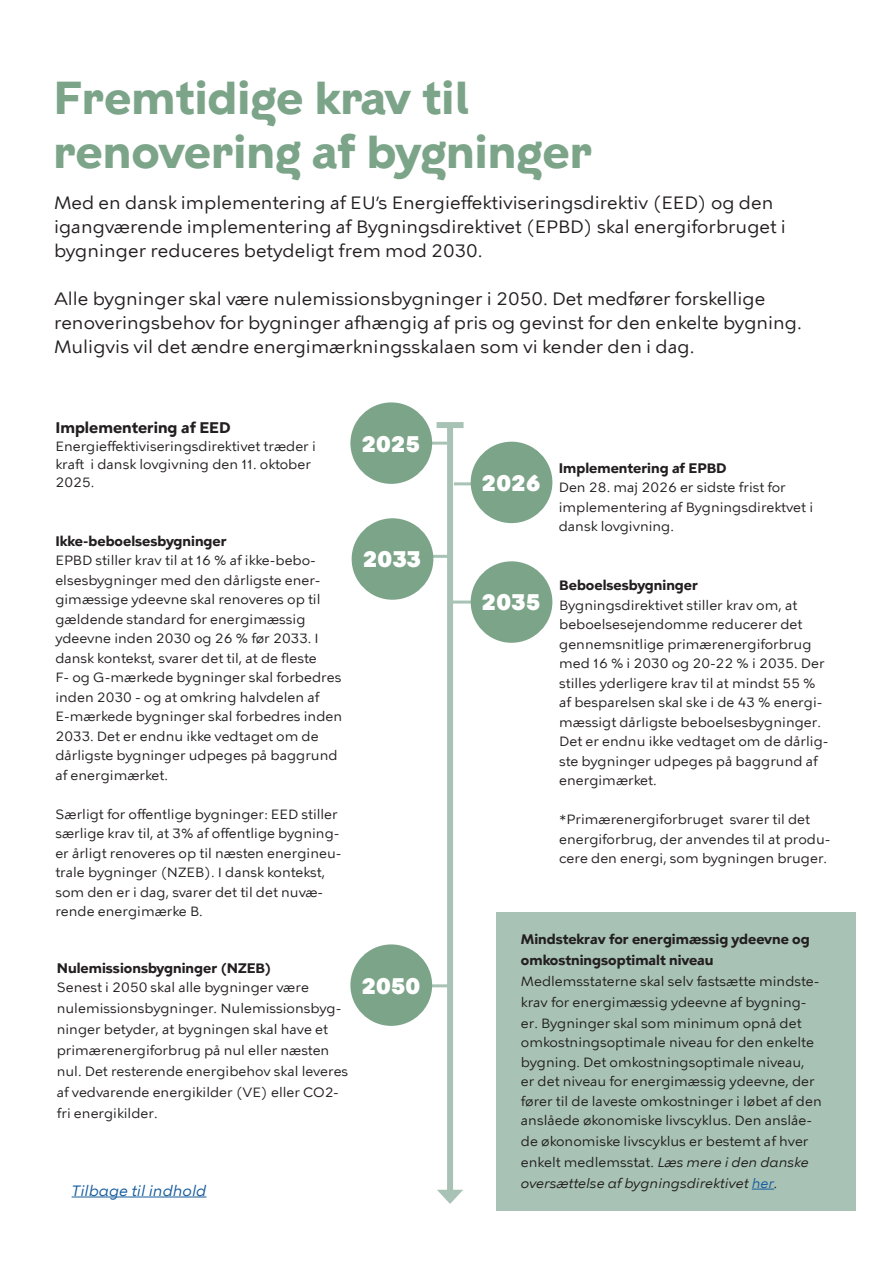
<style>
.page{position:relative;width:893px;height:1263px;background:#fff}
.page>*{position:absolute;margin:0;border:0;box-sizing:border-box;transform-origin:0 0}
.t1{font:700 45px/54px "KBH";color:#7ca489}
.t2{font:900 22.5px "KBH";color:#fff}
.t3{font:18px/24px "KBH Tekst";color:#231f20}
.t4{font:700 15px "KBH Tekst";color:#231f20}
.t5{font:italic 15px "KBH Tekst";color:#175d9e}
.t6{font:13.5px/19.5px "KBH Tekst";color:#231f20}
.t7{font:13.5px/19.5px "KBH Tekst 2";color:#231f20}
.t8{font:700 13.5px/21px "KBH Tekst";color:#231f20}
.t9{font:italic 13.5px/21px "KBH Tekst";color:#231f20;text-align:justify}
.s1{font-family:"KBH Tekst"}
.s2{font-family:"KBH Tekst 2"}
.s3{font-style:normal}
.s4{font-family:"KBH Tekst 2";font-style:normal}
.s5{color:#175d9e}
</style>
<div class="page">
<div style="left:496px;top:912px;width:360px;height:298px;background:#a8c3b5"></div>
<div style="left:447px;top:425px;width:6px;height:770px;background:#a8c3b5"></div>
<div style="left:437px;top:422px;width:27px;height:6px;background:#a8c3b5"></div>
<svg style="left:437px;top:1190px;width:26px;height:14px"></svg>
<hr style="left:454px;top:482px;width:51px;height:3px;background:#a8c3b5">
<hr style="left:448px;top:600px;width:51px;height:3px;background:#a8c3b5">
<hr style="left:392px;top:984px;width:58px;height:3px;background:#a8c3b5">
<hr style="left:396px;top:442px;width:51px;height:3px;background:#a8c3b5">
<hr style="left:396px;top:555px;width:52px;height:3px;background:#a8c3b5">
<div style="left:471px;top:442px;width:81px;height:81px;background:#7ca489;border-radius:50%"></div>
<div style="left:471px;top:561px;width:81px;height:82px;background:#7ca489;border-radius:50%"></div>
<div style="left:350px;top:944px;width:82px;height:82px;background:#7ca489;border-radius:50%"></div>
<div style="left:350px;top:402px;width:82px;height:82px;background:#7ca489;border-radius:50%"></div>
<div style="left:352px;top:518px;width:81px;height:82px;background:#7ca489;border-radius:50%"></div>
<svg style="left:752px;top:1189px;width:22px;height:1px"></svg>
<hr style="left:72px;top:1196px;width:134px;height:1px;background:#175d9e">
<h1 class="t1" style="left:53px;top:71px;width:540px">Fremtidige krav til renovering af bygninger</h1>
<p class="t3" style="left:54px;top:190px;width:733px">Med en dansk implementering af EU’s Energieffektiviseringsdirektiv (EED) og den igangværende implementering af Bygningsdirektivet (EPBD) skal energiforbruget i bygninger reduceres betydeligt frem mod 2030.</p>
<p class="t3" style="left:54px;top:286px;width:749px">Alle bygninger skal være nulemissionsbygninger i 2050. Det medfører forskellige renoveringsbehov for bygninger afhængig af pris og gevinst for den enkelte bygning.</p>
<p class="t3" style="left:54px;top:334px;width:642px">Muligvis vil det ændre energimærkningsskalaen som vi kender den i dag.</p>
<p class="t4" style="left:55px;top:419px;width:177px">Implementering af EED</p>
<p class="t6" style="left:55px;top:437px;width:262px;line-height:18px">Energieffektiviseringsdirektivet træder i kraft i dansk lovgivning den 11. oktober<br>2025.</p>
<p class="t2" style="left:361px;top:430px;width:61px">2025</p>
<p class="t8" style="left:559px;top:457px;width:169px">Implementering af EPBD</p>
<p class="t6" style="left:559px;top:477px;width:256px">Den 28. maj 2026 er sidste frist for implementering af Bygningsdirektvet i dansk lovgivning.</p>
<p class="t2" style="left:482px;top:469px;width:61px">2026</p>
<p class="t8" style="left:55px;top:531px;width:173px">Ikke-beboelsesbygninger</p>
<p class="t7" style="left:55px;top:551px;width:267px"><span class="s1">EPBD stiller krav til at 16 % af ikke-bebo&shy;</span>elsesbygninger med den dårligste ener-</p>
<p class="t2" style="left:363px;top:546px;width:60px">2033</p>
<p class="t8" style="left:559px;top:575px;width:140px">Beboelsesbygninger</p>
<p class="t6" style="left:559px;top:595px;width:267px">Bygningsdirektivet stiller krav om, at <span class="s2">beboelsesejendomme reducerer det gennemsnitlige primærenergiforbrug </span>med 16 % i 2030 og 20-22 % i 2035. Der stilles yderligere krav til at mindst 55 %</p>
<p class="t6" style="left:559px;top:712px;width:263px">mæssigt dårligste beboelsesbygninger.</p>
<p class="t7" style="left:559px;top:751px;width:260px">ste bygninger udpeges på baggrund af <span class="s1">energimærket.</span></p>
<p class="t7" style="left:559px;top:810px;width:252px">*Primærenergiforbruget svarer til det</p>
<p class="t6" style="left:559px;top:849px;width:270px">cere den energi, som bygningen bruger.</p>
<p class="t6" style="left:55px;top:590px;width:288px">gimæssige ydeevne skal renoveres op til <span class="s2">gældende standard for energimæssig </span>ydeevne inden 2030 og 26 % før 2033. I dansk kontekst, svarer det til, at de fleste<br>F- og G-mærkede bygninger skal forbedres inden 2030 - og at omkring halvdelen af E-mærkede bygninger skal forbedres inden 2033. Det er endnu ikke vedtaget om de <span class="s2">dårligste bygninger udpeges på baggrund </span>af energimærket.</p>
<p class="t6" style="left:55px;top:804px;width:284px">Særligt for offentlige bygninger: EED stiller</p>
<p class="t2" style="left:482px;top:589px;width:61px">2035</p>
<p class="t6" style="left:559px;top:693px;width:265px">af besparelsen skal ske i de 43 % energi<span class="s2">-</span></p>
<p class="t6" style="left:559px;top:732px;width:271px">Det er endnu ikke vedtaget om de dårlig<span class="s2">-</span></p>
<p class="t6" style="left:55px;top:823px;width:286px">særlige krav til, at 3% af offentlige bygning<span class="s2">-</span></p>
<p class="t7" style="left:559px;top:829px;width:273px">energiforbrug, der anvendes til at produ-</p>
<p class="t7" style="left:55px;top:843px;width:288px">er årligt renoveres op til næsten energineu-</p>
<p class="t7" style="left:55px;top:882px;width:269px">som den er i dag, svarer det til det nuvæ-</p>
<p class="t6" style="left:55px;top:862px;width:271px">trale bygninger (NZEB). I dansk kontekst,</p>
<p class="t6" style="left:55px;top:901px;width:149px">rende energimærke B.</p>
<p class="t8" style="left:57px;top:957px;width:216px">Nulemissionsbygninger (NZEB)</p>
<p class="t6" style="left:57px;top:977px;width:254px">Senest i 2050 skal alle bygninger være</p>
<p class="t6" style="left:57px;top:1019px;width:293px;line-height:21px">ninger betyder, at bygningen skal have et <span class="s2">primærenergiforbrug på nul eller næsten </span>nul. Det resterende energibehov skal leveres</p>
<p class="t6" style="left:57px;top:1103px;width:102px">fri energikilder.</p>
<p class="t6" style="left:57px;top:998px;width:286px">nulemissionsbygninger. <span class="s2">Nulemissionsbyg-</span></p>
<p class="t6" style="left:57px;top:1082px;width:284px">af vedvarende energikilder (VE) eller CO2-</p>
<p class="t2" style="left:361px;top:972px;width:61px">2050</p>
<p class="t5" style="left:72px;top:1181px;width:136px">Tilbage til indhold</p>
<h2 class="t8" style="left:521px;top:928px;width:290px">Mindstekrav for energimæssig ydeevne og omkostningsoptimalt niveau</h2>
<p class="t6" style="left:521px;top:970px;width:300px;line-height:21px">Medlemsstaterne skal selv fastsætte mindste&shy;krav for energimæssig ydeevne af bygning<span class="s2">-</span></p>
<p class="t6" style="left:521px;top:1013px;width:302px">er. Bygninger skal som minimum opnå det omkostningsoptimale niveau for den enkelte bygning. Det omkostningsoptimale niveau,<br><span class="s2">er det niveau for energimæssig ydeevne, der </span>fører til de laveste omkostninger i løbet af den</p>
<p class="t9" style="left:521px;top:1131px;width:289px"><span class="s3">de økonomiske livscyklus</span> <span class="s4">er bestemt af hver </span><span class="s3">enkelt medlemsstat.</span> Læs mere i den danske oversættelse af bygningsdirektivet <span class="s5">her</span>.</p>
<p class="t6" style="left:521px;top:1110px;width:293px">anslåede økonomiske livscyklus. Den anslåe<span class="s2">-</span></p>
</div>
